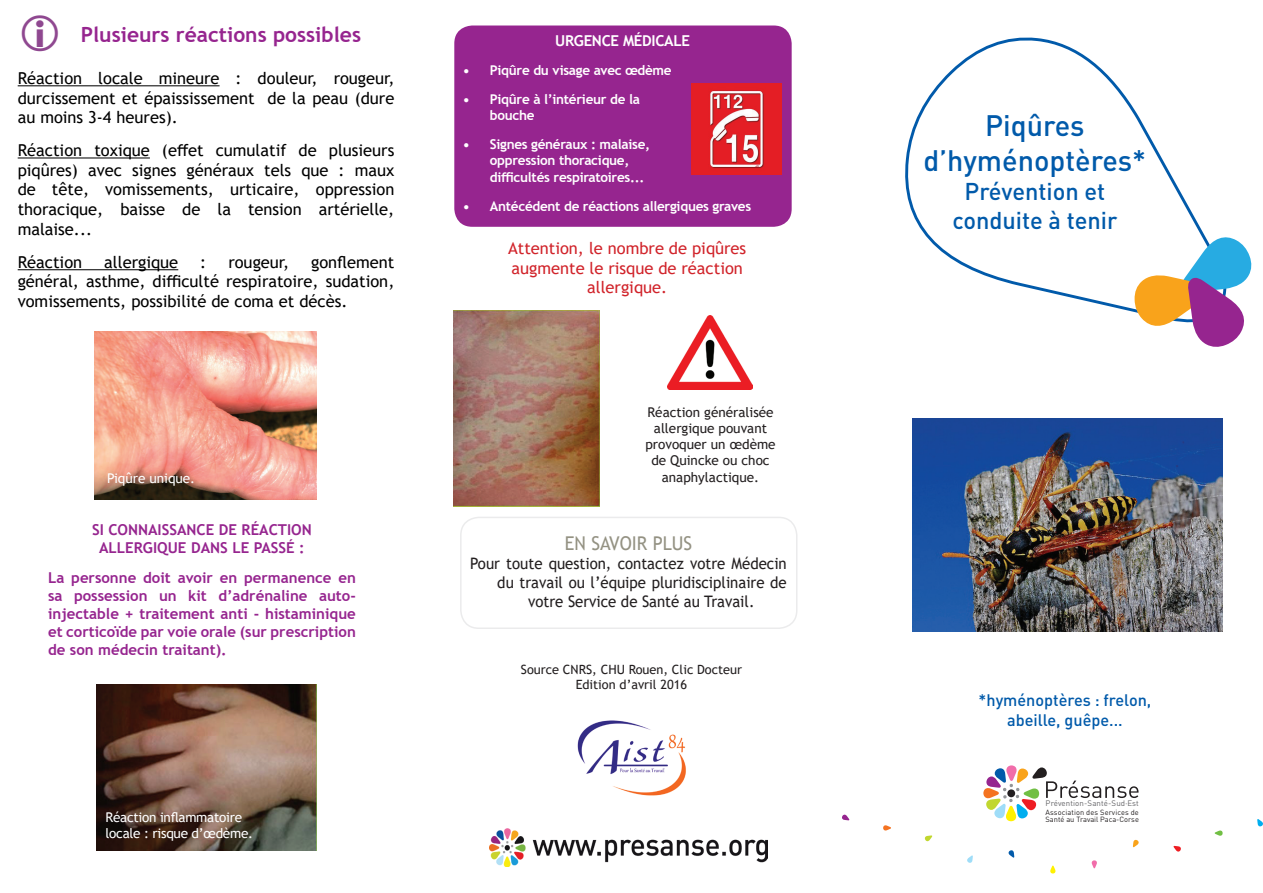
<style>
.page{position:relative;width:1263px;height:893px;background:#fff}
.page>*{position:absolute;margin:0;border:0;box-sizing:border-box;transform-origin:0 0}
.t1{font:500 29.25px/35.1px "DIN Pro";color:#015aaa;text-align:center}
.t2{font:500 24px/28.8px "DIN Pro";color:#015aaa;text-align:center}
.t3{font:700 21px "Trebuchet MS";color:#96258f}
.t4{font:19.05px "Trebuchet MS";color:#949283;scale:.95 1}
.t5{font:16.5px/19.8px "Trebuchet MS";color:#000;text-align:justify}
.t6{font:16.5px/19.8px "Trebuchet MS";color:#d1232a;text-align:center}
.t7{font:500 16.5px/19.8px "DIN Pro";color:#015aaa;text-align:center}
.t8{font:15.9px "Trebuchet MS";color:#231f20;scale:.95 1}
.t9{font:700 15px/18px "Trebuchet MS";color:#96258f;text-align:center}
.t10{font:700 15px "Trebuchet MS";letter-spacing:-.02em;color:#fff}
.t11{font:700 13.5px/16.2px "Trebuchet MS";letter-spacing:-.02em;color:#fff}
.t12{font:13.5px/16.2px "Trebuchet MS";color:#231f20;text-align:center}
.t13{font:13.5px/16.2px "Trebuchet MS";letter-spacing:-.02em;color:#fff}
.t14{font:13.5px "Trebuchet MS";color:#fff}
.t15{font:12.75px/15.3px "Trebuchet MS";color:#231f20;text-align:center}
.t16{font:7.95px "DIN Pro";letter-spacing:.015em;color:#636366}
.t17{font:7.5px/7.5px "DIN Pro";color:#231f20}
</style>
<div class="page">
<svg style="left:905px;top:37px;width:298px;height:275px"></svg>
<svg style="left:983px;top:765px;width:155px;height:56px"></svg>
<img style="left:490px;top:828px;width:278px;height:39px">
<svg style="left:1133px;top:840px;width:6px;height:7px"></svg>
<svg style="left:1092px;top:860px;width:5px;height:8px"></svg>
<svg style="left:883px;top:825px;width:8px;height:5px"></svg>
<svg style="left:1257px;top:819px;width:6px;height:7px"></svg>
<svg style="left:1173px;top:846px;width:8px;height:6px"></svg>
<svg style="left:1008px;top:850px;width:6px;height:8px"></svg>
<svg style="left:1050px;top:866px;width:5px;height:7px"></svg>
<svg style="left:1215px;top:830px;width:7px;height:6px"></svg>
<svg style="left:842px;top:815px;width:7px;height:5px"></svg>
<svg style="left:967px;top:855px;width:6px;height:8px"></svg>
<svg style="left:925px;top:835px;width:7px;height:6px"></svg>
<svg style="left:1135px;top:232px;width:117px;height:115px"></svg>
<div style="left:460px;top:517px;width:337px;height:112px;border:2px solid #bcbdc0;border-radius:18px"></div>
<img style="left:913px;top:419px;width:309px;height:212px">
<img style="left:577px;top:720px;width:109px;height:76px">
<div style="left:454px;top:26px;width:338px;height:201px;background:#96258f;border-radius:18px"></div>
<hr style="left:18px;top:85px;width:202px;height:1px;background:#000">
<hr style="left:18px;top:157px;width:132px;height:1px;background:#000">
<hr style="left:18px;top:269px;width:160px;height:1px;background:#000">
<img style="left:691px;top:83px;width:91px;height:91px">
<img style="left:94px;top:332px;width:223px;height:167px">
<img style="left:96px;top:685px;width:221px;height:165px">
<img style="left:453px;top:310px;width:147px;height:197px">
<img style="left:668px;top:315px;width:85px;height:75px">
<p class="t3" style="left:81px;top:22px;width:282px">Plusieurs réactions possibles</p>
<p class="t10" style="left:555px;top:31px;width:136px">URGENCE MÉDICALE</p>
<p class="t11" style="left:463px;top:62px;width:210px">• Piqûre du visage avec œdème</p>
<p class="t11" style="left:490px;top:91px;width:152px;text-indent:-27px">• Piqûre à l’intérieur de la bouche</p>
<p class="t11" style="left:490px;top:136px;width:162px;text-indent:-27px">• Signes généraux : malaise, oppression thoracique, difficultés respiratoires...</p>
<p class="t11" style="left:463px;top:198px;width:290px">• Antécédent de réactions allergiques graves</p>
<p class="t5" style="left:18px;top:68px;width:378px">Réaction locale mineure : douleur, rougeur, durcissement et épaississement de la peau (dure au moins 3-4 heures).</p>
<p class="t5" style="left:18px;top:140px;width:378px">Réaction toxique (effet cumulatif de plusieurs piqûres) avec signes généraux tels que : maux de tête, vomissements, urticaire, oppression thoracique, baisse de la tension artérielle, malaise...</p>
<p class="t5" style="left:18px;top:252px;width:66px">Réaction</p>
<p class="t5" style="left:104px;top:252px;width:75px">allergique</p>
<p class="t5" style="left:200px;top:252px;width:8px">:</p>
<p class="t5" style="left:228px;top:252px;width:62px">rougeur,</p>
<p class="t6" style="left:508px;top:238px;width:240px">Attention, le nombre de piqûres augmente le risque de réaction allergique.</p>
<p class="t5" style="left:18px;top:252px;width:378px;text-indent:293px">gonflement général, asthme, difficulté respiratoire, sudation, vomissements, possibilité de coma et décès.</p>
<p class="t14" style="left:107px;top:470px;width:90px">Piqûre unique.</p>
<p class="t9" style="left:92px;top:520px;width:221px">SI CONNAISSANCE DE RÉACTION<br>ALLERGIQUE DANS LE PASSÉ :</p>
<p class="t9" style="left:48px;top:569px;width:309px;text-align:justify">La personne doit avoir en permanence en sa possession un kit d’adrénaline auto&shy;injectable + traitement anti - histaminique et corticoïde par voie orale (sur prescription de son médecin traitant).</p>
<p class="t13" style="left:106px;top:809px;width:149px">Réaction inflammatoire locale : risque d’œdème.</p>
<p class="t12" style="left:645px;top:404px;width:132px">Réaction généralisée allergique pouvant provoquer un œdème de Quincke ou choc anaphylactique.</p>
<p class="t4" style="left:565px;top:531px;width:136px">EN SAVOIR PLUS</p>
<p class="t8" style="left:470px;top:554px;width:335px">Pour toute question, contactez votre Médecin</p>
<p class="t8" style="left:497px;top:573px;width:306px">du travail ou l’équipe pluridisciplinaire de</p>
<p class="t8" style="left:528px;top:592px;width:240px">votre Service de Santé au Travail.</p>
<p class="t15" style="left:521px;top:661px;width:223px">Source CNRS, CHU Rouen, Clic Docteur<br>Edition d’avril 2016</p>
<h1 class="t1" style="left:923px;top:107px;width:224px">Piqûres d’hyménoptères*</h1>
<h2 class="t2" style="left:952px;top:176px;width:167px">Prévention et conduite à tenir</h2>
<p class="t7" style="left:979px;top:689px;width:174px">*hyménoptères : frelon, abeille, guêpe...</p>
<p class="t16" style="left:1045px;top:798px;width:95px">Prévention-Santé-Sud-Est</p>
<p class="t17" style="left:1045px;top:808px;width:95px">Association des Services de<br>Santé au Travail Paca-Corse</p>
</div>
